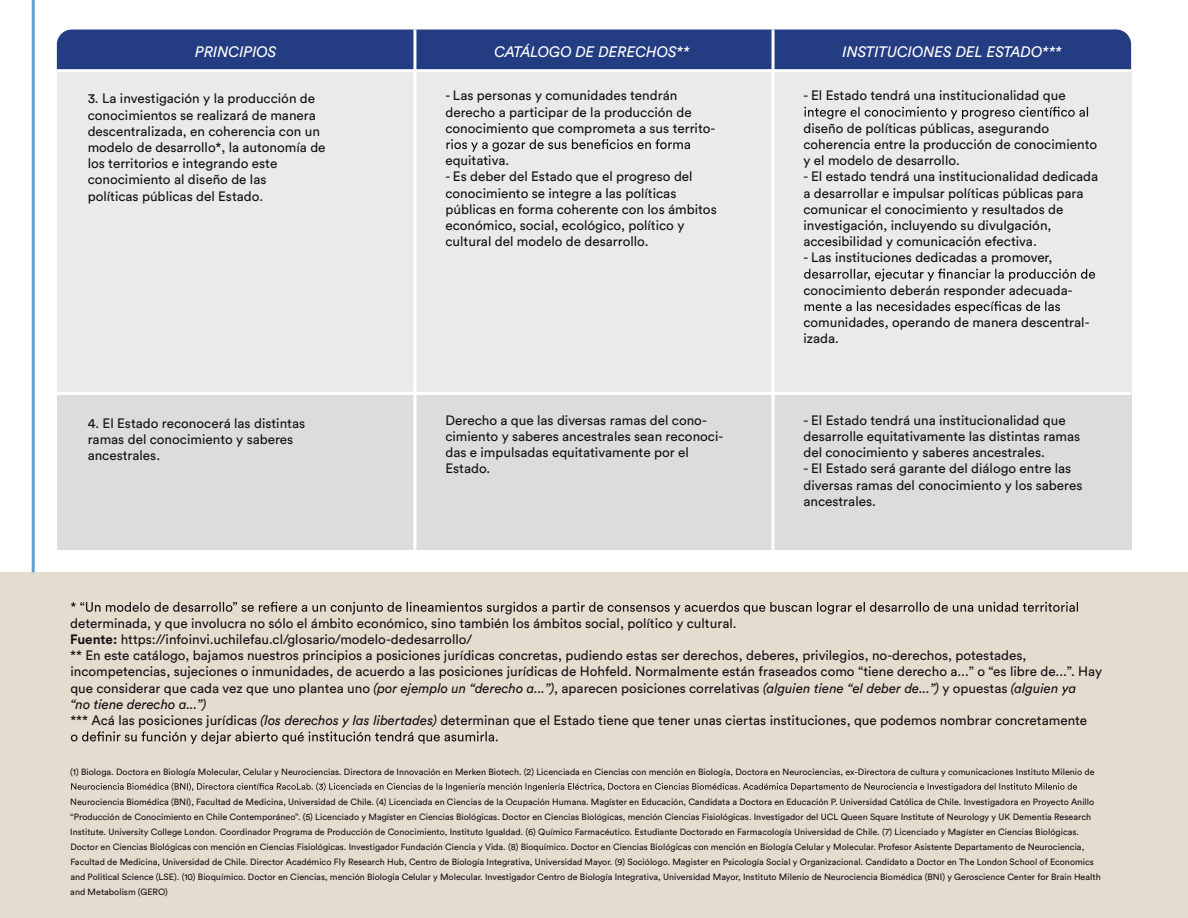
<style>
.page{position:relative;width:1188px;height:918px;background:#fff}
.page>*{position:absolute;margin:0;border:0;box-sizing:border-box;transform-origin:0 0}
.t1{font:italic 15px "Circular Std";color:#fff}
.t2{font:13.5px/16.2px "Circular Std";color:#151214}
.t3{font:9px/15px "Circular Std";color:#151214}
.s1{font-weight:700}
.s2{font-style:italic}
</style>
<div class="page">
<div style="left:0;top:572px;width:1188px;height:346px;background:#e4dcce"></div>
<svg style="left:71px;top:602px;width:1007px;height:12px"></svg>
<svg style="left:71px;top:731px;width:427px;height:13px"></svg>
<div style="left:57px;top:71px;width:1074px;height:322px;background:#eaeae8"></div>
<div style="left:57px;top:394px;width:1074px;height:156px;background:#dcddda"></div>
<div style="left:57px;top:30px;width:1074px;height:39px;background:#243d82"></div>
<hr style="left:413px;top:30px;width:3px;height:520px;background:#fff">
<hr style="left:772px;top:30px;width:3px;height:520px;background:#fff">
<hr style="left:57px;top:69px;width:1074px;height:3px;background:#fff">
<hr style="left:57px;top:392px;width:1074px;height:3px;background:#fff">
<svg style="left:446px;top:139px;width:244px;height:13px"></svg>
<svg style="left:804px;top:107px;width:284px;height:12px"></svg>
<svg style="left:804px;top:269px;width:291px;height:12px"></svg>
<svg style="left:805px;top:301px;width:255px;height:13px"></svg>
<hr style="left:32px;top:0;width:3px;height:572px;background:#61a2d6">
<svg style="left:71px;top:782px;width:1006px;height:9px"></svg>
<p class="t1" style="left:195px;top:43px;width:83px">PRINCIPIOS</p>
<p class="t2" style="left:88px;top:90px;width:239px">3. La investigación y la producción de conocimientos se realizará de manera descentralizada, en coherencia con un modelo de desarrollo*, la autonomía de los territorios e integrando este conocimiento al diseño de las<br>políticas públicas del Estado.</p>
<p class="t2" style="left:88px;top:415px;width:219px">4. El Estado reconocerá las distintas ramas del conocimiento y saberes ancestrales.</p>
<p class="t1" style="left:495px;top:43px;width:197px">CATÁLOGO DE DERECHOS**</p>
<p class="t1" style="left:842px;top:43px;width:221px">INSTITUCIONES DEL ESTADO***</p>
<p class="t2" style="left:445px;top:87px;width:271px">- Las personas y comunidades tendrán derecho a participar de la producción de conocimiento que comprometa a sus territo-</p>
<p class="t2" style="left:445px;top:152px;width:65px">equitativa.</p>
<p class="t2" style="left:445px;top:168px;width:273px">- Es deber del Estado que el progreso del conocimiento se integre a las políticas públicas en forma coherente con los ámbitos económico, social, ecológico, político y cultural del modelo de desarrollo.</p>
<p class="t2" style="left:804px;top:87px;width:264px">- El Estado tendrá una institucionalidad que</p>
<p class="t2" style="left:804px;top:120px;width:295px">diseño de políticas públicas, asegurando coherencia entre la producción de conocimiento y el modelo de desarrollo.</p>
<p class="t2" style="left:804px;top:168px;width:296px">- El estado tendrá una institucionalidad dedicada a desarrollar e impulsar políticas públicas para comunicar el conocimiento y resultados de investigación, incluyendo su divulgación, accesibilidad y comunicación efectiva.</p>
<p class="t2" style="left:804px;top:249px;width:250px">- Las instituciones dedicadas a promover,</p>
<p class="t2" style="left:804px;top:282px;width:271px">conocimiento deberán responder adecuada-</p>
<p class="t2" style="left:804px;top:314px;width:288px">comunidades, operando de manera descentral&shy;izada.</p>
<p class="t2" style="left:445px;top:412px;width:279px">Derecho a que las diversas ramas del cono&shy;cimiento y saberes ancestrales sean reconoci&shy;das e impulsadas equitativamente por el Estado.</p>
<p class="t2" style="left:804px;top:412px;width:278px">- El Estado tendrá una institucionalidad que desarrolle equitativamente las distintas ramas del conocimiento y saberes ancestrales.</p>
<p class="t2" style="left:804px;top:460px;width:281px">- El Estado será garante del diálogo entre las diversas ramas del conocimiento y los saberes ancestrales.</p>
<p class="t2" style="left:70px;top:615px;width:1033px">determinada, y que involucra no sólo el ámbito económico, sino también los ámbitos social, político y cultural.<br><span class="s1">Fuente:</span> https://infoinvi.uchilefau.cl/glosario/modelo-dedesarrollo/<br>** En este catálogo, bajamos nuestros principios a posiciones jurídicas concretas, pudiendo estas ser derechos, deberes, privilegios, no-derechos, potestades, incompetencias, sujeciones o inmunidades, de acuerdo a las posiciones jurídicas de Hohfeld. Normalmente están fraseados como “tiene derecho a...” o “es libre de...”. Hay que considerar que cada vez que uno plantea uno <span class="s2">(por ejemplo un “derecho a...”)</span>, aparecen posiciones correlativas <span class="s2">(alguien tiene “el deber de...”)</span> y opuestas <span class="s2">(alguien ya<br>“no tiene derecho a...”)<br></span>*** Acá las posiciones jurídicas <span class="s2">(los derechos y las libertades)</span> determinan que el Estado tiene que tener unas ciertas instituciones, que podemos nombrar concretamente</p>
<p class="t3" style="left:70px;top:764px;width:1026px">(1) Biologa. Doctora en Biología Molecular, Celular y Neurociencias. Directora de Innovación en Merken Biotech. (2) Licenciada en Ciencias con mención en Biología, Doctora en Neurociencias, ex-Directora de cultura y comunicaciones Instituto Milenio de</p>
<p class="t3" style="left:70px;top:794px;width:1032px">Neurociencia Biomédica (BNI), Facultad de Medicina, Universidad de Chile. (4) Licenciada en Ciencias de la Ocupación Humana. Magíster en Educación, Candidata a Doctora en Educación P. Universidad Católica de Chile. Investigadora en Proyecto Anillo “Producción de Conocimiento en Chile Contemporáneo”. (5) Licenciado y Magíster en Ciencias Biológicas. Doctor en Ciencias Biológicas, mención Ciencias Fisiológicas. Investigador del UCL Queen Square Institute of Neurology y UK Dementia Research Institute. University College London. Coordinador Programa de Producción de Conocimiento, Instituto Igualdad. (6) Químico Farmacéutico. Estudiante Doctorado en Farmacología Universidad de Chile. (7) Licenciado y Magíster en Ciencias Biológicas.<br>Doctor en Ciencias Biológicas con mención en Ciencias Fisiológicas. Investigador Fundación Ciencia y Vida. (8) Bioquímico. Doctor en Ciencias Biológicas con mención en Biología Celular y Molecular. Profesor Asistente Departamento de Neurociencia, Facultad de Medicina, Universidad de Chile. Director Académico Fly Research Hub, Centro de Biología Integrativa, Universidad Mayor. (9) Sociólogo. Magister en Psicología Social y Organizacional. Candidato a Doctor en The London School of Economics and Political Science (LSE). (10) Bioquímico. Doctor en Ciencias, mención Biologia Celular y Molecular. Investigador Centro de Biología Integrativa, Universidad Mayor, Instituto Milenio de Neurociencia Biomédica (BNI) y Geroscience Center for Brain Health and Metabolism (GERO)</p>
</div>
